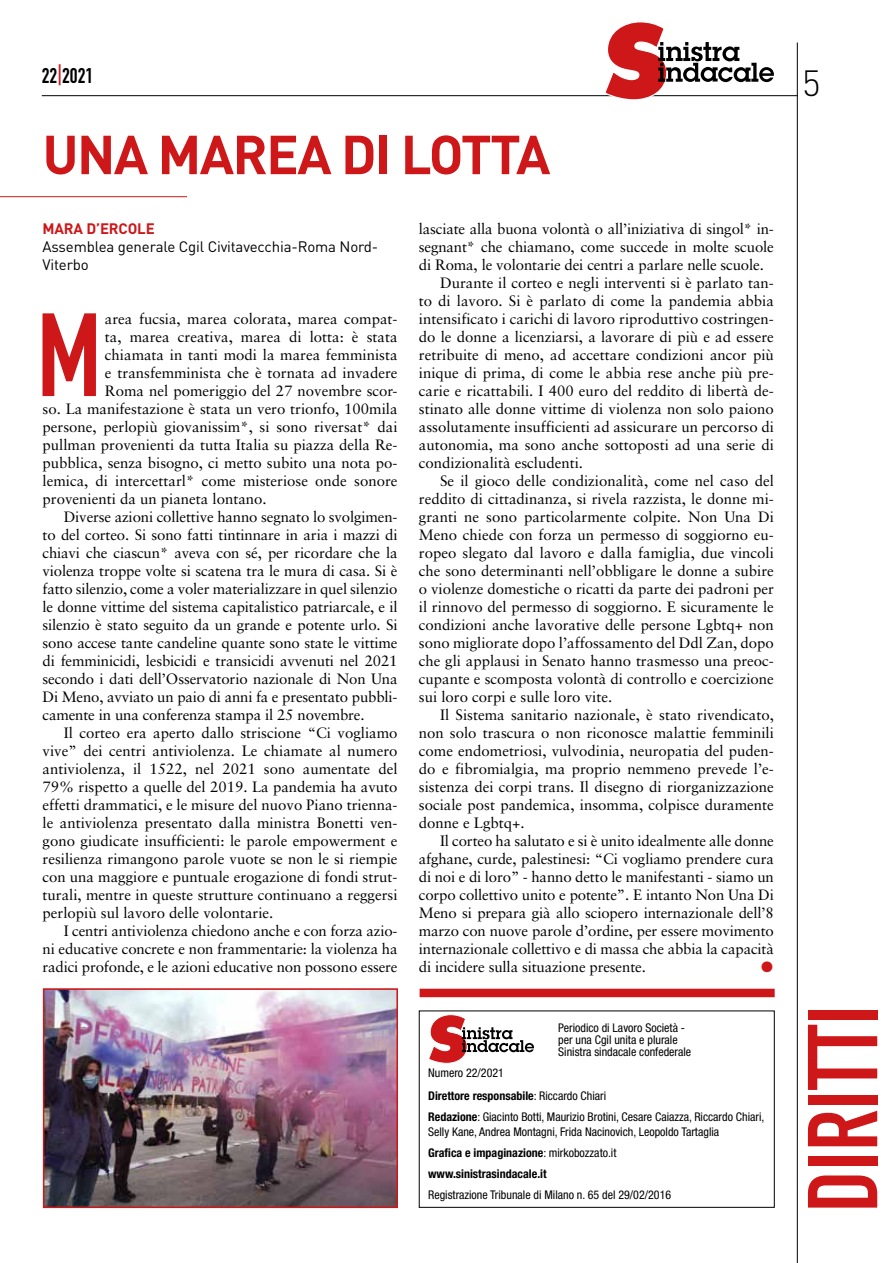
<style>
.page{position:relative;width:893px;height:1263px;background:#fff}
.page>*{position:absolute;margin:0;border:0;box-sizing:border-box;transform-origin:0 0}
.t1{font:116.1px "DIN Engschrift Std";color:#cd1719}
.t2{font:97.35px "DIN Engschrift Std";color:#cd1719}
.t3{font:700 54px "DIN";letter-spacing:-.03em;color:#cd1719}
.t4{font:300 36px "DIN";color:#000}
.t5{font:21px "DIN Engschrift Std";color:#000}
.t6{font:15px "Sabon";color:#000}
.t7{font:15px/18px "DIN";letter-spacing:-.01em;color:#000}
.t8{font:700 15px "DIN";letter-spacing:-.01em;color:#cd1719}
.t9{font:15px "Zapf Dingbats";color:#cd1719}
.t10{font:condensed 12px/12px "Helvetica Neue LT Std";color:#000}
.t11{font:700 condensed 12px/21px "Helvetica Neue LT Std";color:#000}
.s1{color:#cd1719}
.s2{font-weight:700}
.s3{font-weight:400}
</style>
<div class="page">
<hr style="left:42px;top:95px;width:756px;height:1px;background:#000">
<svg style="left:603px;top:22px;width:171px;height:78px"></svg>
<hr style="left:797px;top:43px;width:1px;height:1220px;background:#000">
<hr style="left:0;top:196px;width:187px;height:1px;background:#cd1719">
<img style="left:43px;top:988px;width:355px;height:220px">
<div style="left:44px;top:989px;width:353px;height:218px;border:1px solid #cd1719"></div>
<svg style="left:428px;top:1014px;width:106px;height:50px"></svg>
<div style="left:419px;top:1010px;width:356px;height:198px;border:1px solid #000"></div>
<div style="left:420px;top:989px;width:355px;height:8px;background:#cd1719"></div>
<h3 class="t5" style="left:42px;top:63px;width:53px">22<span class="s1">|</span>2021</h3>
<h3 class="t4" style="left:802px;top:61px;width:20px">5</h3>
<h3 class="t3" style="left:43px;top:119px;width:509px">UNA MAREA DI LOTTA</h3>
<p class="t8" style="left:43px;top:219px;width:114px">MARA D’ERCOLE</p>
<p class="t7" style="left:43px;top:237px;width:337px">Assemblea generale Cgil Civitavecchia-Roma Nord-<br>Viterbo</p>
<h1 class="t1" style="left:37px;top:287px;width:66px">M</h1>
<p class="t6" style="left:105px;top:310px;width:294px">area fucsia, marea colorata, marea compat-</p>
<p class="t6" style="left:105px;top:328px;width:294px">ta, marea creativa, marea di lotta: è stata</p>
<p class="t6" style="left:105px;top:346px;width:294px">chiamata in tanti modi la marea femminista</p>
<p class="t6" style="left:105px;top:364px;width:294px">e transfemminista che è tornata ad invadere</p>
<p class="t6" style="left:105px;top:382px;width:294px">Roma nel pomeriggio del 27 novembre scor-</p>
<p class="t6" style="left:43px;top:400px;width:357px">so. La manifestazione è stata un vero trionfo, 100mila</p>
<p class="t6" style="left:43px;top:418px;width:357px">persone, perlopiù giovanissim*, si sono riversat* dai</p>
<p class="t6" style="left:43px;top:436px;width:357px">pullman provenienti da tutta Italia su piazza della Re-</p>
<p class="t6" style="left:43px;top:454px;width:357px">pubblica, senza bisogno, ci metto subito una nota po-</p>
<p class="t6" style="left:43px;top:472px;width:357px">lemica, di intercettarl* come misteriose onde sonore</p>
<p class="t6" style="left:43px;top:490px;width:226px">provenienti da un pianeta lontano.</p>
<p class="t6" style="left:64px;top:508px;width:335px">Diverse azioni collettive hanno segnato lo svolgimen-</p>
<p class="t6" style="left:43px;top:526px;width:357px">to del corteo. Si sono fatti tintinnare in aria i mazzi di</p>
<p class="t6" style="left:43px;top:544px;width:357px">chiavi che ciascun* aveva con sé, per ricordare che la</p>
<p class="t6" style="left:43px;top:562px;width:357px">violenza troppe volte si scatena tra le mura di casa. Si è</p>
<p class="t6" style="left:43px;top:580px;width:357px">fatto silenzio, come a voler materializzare in quel silenzio</p>
<p class="t6" style="left:43px;top:598px;width:357px">le donne vittime del sistema capitalistico patriarcale, e il</p>
<p class="t6" style="left:43px;top:616px;width:357px">silenzio è stato seguito da un grande e potente urlo. Si</p>
<p class="t6" style="left:43px;top:634px;width:357px">sono accese tante candeline quante sono state le vittime</p>
<p class="t6" style="left:43px;top:652px;width:357px">di femminicidi, lesbicidi e transicidi avvenuti nel 2021</p>
<p class="t6" style="left:43px;top:670px;width:357px">secondo i dati dell’Osservatorio nazionale di Non Una</p>
<p class="t6" style="left:43px;top:688px;width:357px">Di Meno, avviato un paio di anni fa e presentato pubbli-</p>
<p class="t6" style="left:43px;top:706px;width:324px">camente in una conferenza stampa il 25 novembre.</p>
<p class="t6" style="left:64px;top:724px;width:335px">Il corteo era aperto dallo striscione “Ci vogliamo</p>
<p class="t6" style="left:43px;top:742px;width:357px">vive” dei centri antiviolenza. Le chiamate al numero</p>
<p class="t6" style="left:43px;top:760px;width:357px">antiviolenza, il 1522, nel 2021 sono aumentate del</p>
<p class="t6" style="left:43px;top:778px;width:357px">79% rispetto a quelle del 2019. La pandemia ha avuto</p>
<p class="t6" style="left:43px;top:796px;width:357px">effetti drammatici, e le misure del nuovo Piano trienna-</p>
<p class="t6" style="left:43px;top:814px;width:357px">le antiviolenza presentato dalla ministra Bonetti ven-</p>
<p class="t6" style="left:43px;top:832px;width:357px">gono giudicate insufficienti: le parole empowerment e</p>
<p class="t6" style="left:43px;top:850px;width:356px">resilienza rimangono parole vuote se non le si riempie</p>
<p class="t6" style="left:43px;top:868px;width:357px">con una maggiore e puntuale erogazione di fondi strut-</p>
<p class="t6" style="left:43px;top:886px;width:357px">turali, mentre in queste strutture continuano a reggersi</p>
<p class="t6" style="left:43px;top:904px;width:232px">perlopiù sul lavoro delle volontarie.</p>
<p class="t6" style="left:64px;top:922px;width:335px">I centri antiviolenza chiedono anche e con forza azio-</p>
<p class="t6" style="left:43px;top:940px;width:357px">ni educative concrete e non frammentarie: la violenza ha</p>
<p class="t6" style="left:43px;top:958px;width:357px">radici profonde, e le azioni educative non possono essere</p>
<p class="t6" style="left:419px;top:220px;width:357px">lasciate alla buona volontà o all’iniziativa di singol* in-</p>
<p class="t6" style="left:419px;top:238px;width:356px">segnant* che chiamano, come succede in molte scuole</p>
<p class="t6" style="left:419px;top:256px;width:346px">di Roma, le volontarie dei centri a parlare nelle scuole.</p>
<p class="t6" style="left:440px;top:274px;width:335px">Durante il corteo e negli interventi si è parlato tan-</p>
<p class="t6" style="left:419px;top:292px;width:357px">to di lavoro. Si è parlato di come la pandemia abbia</p>
<p class="t6" style="left:419px;top:310px;width:357px">intensificato i carichi di lavoro riproduttivo costringen-</p>
<p class="t6" style="left:419px;top:328px;width:356px">do le donne a licenziarsi, a lavorare di più e ad essere</p>
<p class="t6" style="left:419px;top:346px;width:357px">retribuite di meno, ad accettare condizioni ancor più</p>
<p class="t6" style="left:419px;top:364px;width:357px">inique di prima, di come le abbia rese anche più pre-</p>
<p class="t6" style="left:419px;top:382px;width:357px">carie e ricattabili. I 400 euro del reddito di libertà de-</p>
<p class="t6" style="left:419px;top:400px;width:357px">stinato alle donne vittime di violenza non solo paiono</p>
<p class="t6" style="left:419px;top:418px;width:357px">assolutamente insufficienti ad assicurare un percorso di</p>
<p class="t6" style="left:419px;top:436px;width:357px">autonomia, ma sono anche sottoposti ad una serie di</p>
<p class="t6" style="left:419px;top:454px;width:166px">condizionalità escludenti.</p>
<p class="t6" style="left:440px;top:472px;width:335px">Se il gioco delle condizionalità, come nel caso del</p>
<p class="t6" style="left:419px;top:490px;width:356px">reddito di cittadinanza, si rivela razzista, le donne mi-</p>
<p class="t6" style="left:419px;top:508px;width:357px">granti ne sono particolarmente colpite. Non Una Di</p>
<p class="t6" style="left:419px;top:526px;width:357px">Meno chiede con forza un permesso di soggiorno eu-</p>
<p class="t6" style="left:419px;top:544px;width:357px">ropeo slegato dal lavoro e dalla famiglia, due vincoli</p>
<p class="t6" style="left:419px;top:562px;width:357px">che sono determinanti nell’obbligare le donne a subire</p>
<p class="t6" style="left:419px;top:580px;width:356px">o violenze domestiche o ricatti da parte dei padroni per</p>
<p class="t6" style="left:419px;top:598px;width:356px">il rinnovo del permesso di soggiorno. E sicuramente le</p>
<p class="t6" style="left:419px;top:616px;width:357px">condizioni anche lavorative delle persone Lgbtq+ non</p>
<p class="t6" style="left:419px;top:634px;width:357px">sono migliorate dopo l’affossamento del Ddl Zan, dopo</p>
<p class="t6" style="left:419px;top:652px;width:357px">che gli applausi in Senato hanno trasmesso una preoc-</p>
<p class="t6" style="left:419px;top:670px;width:357px">cupante e scomposta volontà di controllo e coercizione</p>
<p class="t6" style="left:419px;top:688px;width:195px">sui loro corpi e sulle loro vite.</p>
<p class="t6" style="left:440px;top:706px;width:335px">Il Sistema sanitario nazionale, è stato rivendicato,</p>
<p class="t6" style="left:419px;top:724px;width:357px">non solo trascura o non riconosce malattie femminili</p>
<p class="t6" style="left:419px;top:742px;width:357px">come endometriosi, vulvodinia, neuropatia del puden-</p>
<p class="t6" style="left:419px;top:760px;width:357px">do e fibromialgia, ma proprio nemmeno prevede l’e-</p>
<p class="t6" style="left:419px;top:778px;width:357px">sistenza dei corpi trans. Il disegno di riorganizzazione</p>
<p class="t6" style="left:419px;top:796px;width:357px">sociale post pandemica, insomma, colpisce duramente</p>
<p class="t6" style="left:419px;top:814px;width:107px">donne e Lgbtq+.</p>
<p class="t6" style="left:440px;top:832px;width:335px">Il corteo ha salutato e si è unito idealmente alle donne</p>
<p class="t6" style="left:419px;top:850px;width:357px">afghane, curde, palestinesi: “Ci vogliamo prendere cura</p>
<p class="t6" style="left:419px;top:868px;width:357px">di noi e di loro” - hanno detto le manifestanti - siamo un</p>
<p class="t6" style="left:419px;top:886px;width:357px">corpo collettivo unito e potente”. E intanto Non Una Di</p>
<p class="t6" style="left:419px;top:904px;width:357px">Meno si prepara già allo sciopero internazionale dell’8</p>
<p class="t6" style="left:419px;top:922px;width:357px">marzo con nuove parole d’ordine, per essere movimento</p>
<p class="t6" style="left:419px;top:940px;width:357px">internazionale collettivo e di massa che abbia la capacità</p>
<p class="t6" style="left:419px;top:958px;width:228px">di incidere sulla situazione presente.</p>
<p class="t9" style="left:761px;top:960px;width:13px">●</p>
<p class="t10" style="left:558px;top:1022px;width:135px">Periodico di Lavoro Società - per una Cgil unita e plurale<br>Sinistra sindacale confederale</p>
<p class="t10" style="left:428px;top:1061px;width:180px;line-height:22.5px">Numero 22/2021<br><span class="s2">Direttore responsabile</span>: Riccardo Chiari</p>
<p class="t10" style="left:428px;top:1109px;width:338px;line-height:15px"><span class="s2">Redazione</span>: Giacinto Botti, Maurizio Brotini, Cesare Caiazza, Riccardo Chiari,<br>Selly Kane, Andrea Montagni, Frida Nacinovich, Leopoldo Tartaglia</p>
<p class="t11" style="left:428px;top:1142px;width:190px">Grafica e impaginazione<span class="s3">: mirkobozzato.it </span>www.sinistrasindacale.it</p>
<p class="t10" style="left:428px;top:1188px;width:245px">Registrazione Tribunale di Milano n. 65 del 29/02/2016</p>
<h2 class="t2" style="left:786px;top:1212px;width:209px;rotate:-90deg">DIRITTI</h2>
</div>
